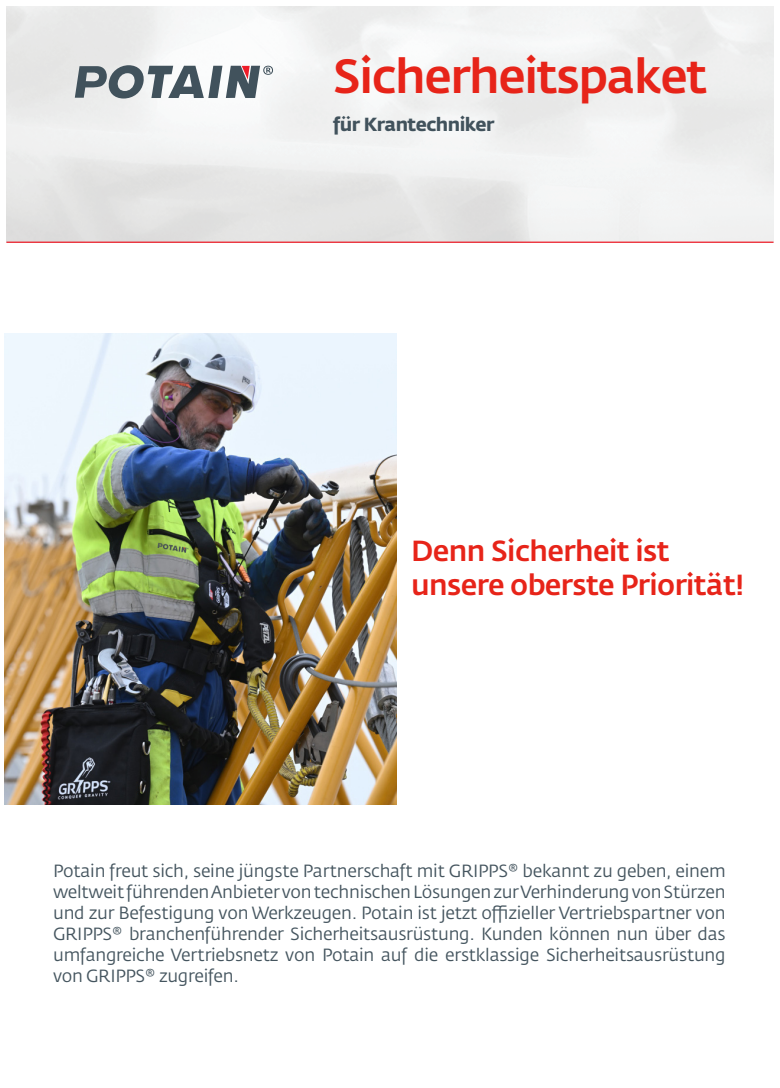
<style>
.page{position:relative;width:780px;height:1088px;background:#fff}
.page>*{position:absolute;margin:0;border:0;box-sizing:border-box;transform-origin:0 0}
.t1{font:500 47.5px "Fedra Sans Pro";letter-spacing:-.03em;color:#e72419}
.t2{font:500 28.75px/34.5px "Fedra Sans Pro";letter-spacing:-.02em;color:#e72419}
.t3{font:700 18.75px "Fedra Sans Pro";letter-spacing:-.03em;color:#41525c}
.t4{font:17.5px/21px "Fedra Sans Pro";letter-spacing:-.015em;color:#45555f;text-align:justify}
</style>
<div class="page">
<hr style="left:6px;top:242px;width:767px;height:1px;background:#ee1c28">
<svg style="left:75px;top:65px;width:198px;height:34px"></svg>
<img style="left:4px;top:333px;width:392px;height:471px">
<p class="t1" style="left:333px;top:47px;width:376px">Sicherheitspaket</p>
<p class="t3" style="left:333px;top:112px;width:163px">für Krantechniker</p>
<p class="t2" style="left:411px;top:533px;width:334px">Denn Sicherheit ist unsere oberste Priorität!</p>
<p class="t4" style="left:53px;top:860px;width:674px">Potain freut sich, seine jüngste Partnerschaft mit GRIPPS® bekannt zu geben, einem weltweit führenden Anbieter von technischen Lösungen zur Verhinderung von Stürzen und zur Befestigung von Werkzeugen. Potain ist jetzt offizieller Vertriebspartner von GRIPPS® branchenführender Sicherheitsausrüstung. Kunden können nun über das umfangreiche Vertriebsnetz von Potain auf die erstklassige Sicherheitsausrüstung von GRIPPS® zugreifen.</p>
</div>
